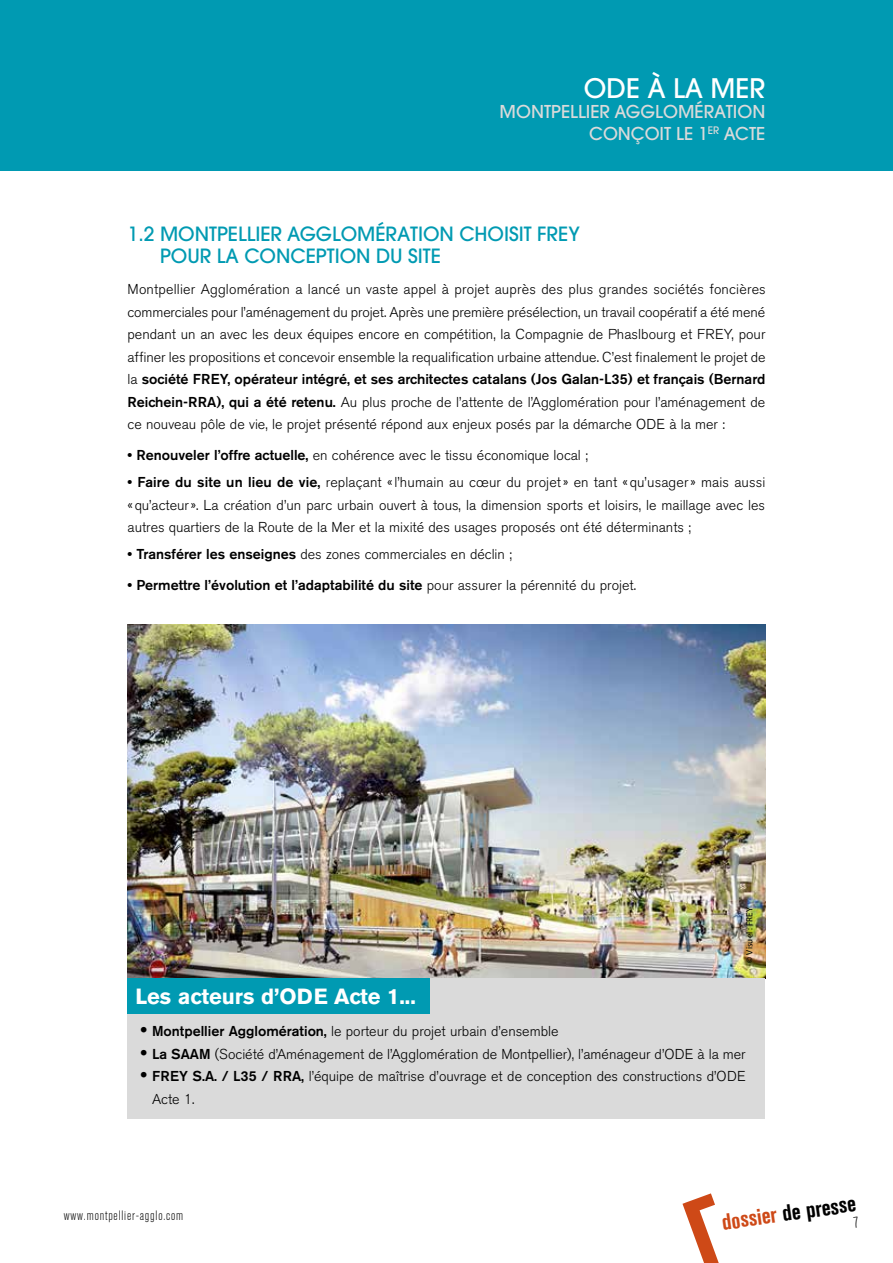
<style>
.page{position:relative;width:893px;height:1263px;background:#fff}
.page>*{position:absolute;margin:0;border:0;box-sizing:border-box;transform-origin:0 0}
.t1{font:500 26.7px "Avant Garde";color:#fff}
.t2{font:700 condensed 22.5px "Akzidenz Grotesk BE";color:#000}
.t3{font:700 21.75px "Akzidenz Grotesk BE";color:#fff}
.t4{font:500 19.5px/22.5px "Avant Garde";color:#009ab2}
.t5{font:500 17.7px/21.6px "Avant Garde";color:#dadada;text-align:right}
.t6{font:300 14.25px/22.5px "Akzidenz Grotesk BE";color:#000;text-align:justify}
.t7{font:500 14.25px "Akzidenz Grotesk BE";color:#000}
.t8{font:300 condensed 13.5px "Akzidenz Grotesk BE";letter-spacing:.06em;color:#000}
.t9{font:9px "Myriad";letter-spacing:.01em;color:#000}
.s1{font-weight:500}
.s2{font-weight:300}
.s3{font-weight:700;font-size:18px}
.s4{color:#ce4917}
</style>
<div class="page">
<img style="left:128px;top:625px;width:637px;height:353px">
<div style="left:128px;top:978px;width:637px;height:141px;background:#dadada"></div>
<div style="left:128px;top:978px;width:302px;height:35px;background:#009ab2"></div>
<div style="left:0;top:0;width:893px;height:170px;background:#009ab2"></div>
<svg style="left:682px;top:1193px;width:37px;height:70px"></svg>
<h1 class="t1" style="left:584px;top:72px;width:183px">ODE À LA MER</h1>
<p class="t5" style="left:500px;top:101px;width:267px">MONTPELLIER AGGLOMÉRATION<br>CONÇOIT LE 1<sup>ER</sup> ACTE</p>
<h3 class="t4" style="left:160px;top:222px;width:421px;text-indent:-32px">1.2 MONTPELLIER AGGLOMÉRATION CHOISIT FREY<br>POUR LA CONCEPTION DU SITE</h3>
<p class="t6" style="left:128px;top:278px;width:640px">Montpellier Agglomération a lancé un vaste appel à projet auprès des plus grandes sociétés foncières commerciales pour l’aménagement du projet. Après une première présélection, un travail coopératif a été mené pendant un an avec les deux équipes encore en compétition, la Compagnie de Phaslbourg et FREY, pour affiner les propositions et concevoir ensemble la requalification urbaine attendue. C’est finalement le projet de la <span class="s1">société FREY, opérateur intégré, et ses architectes catalans (Jos Galan-L35) et français (Bernard Reichein-RRA), qui a été retenu.</span> Au plus proche de l’attente de l’Agglomération pour l’aménagement de ce nouveau pôle de vie, le projet présenté répond aux enjeux posés par la démarche ODE à la mer :</p>
<p class="t6" style="left:128px;top:444px;width:462px"><span class="s1">• Renouveler l’offre actuelle,</span> en cohérence avec le tissu économique local ;</p>
<p class="t6" style="left:128px;top:471px;width:639px"><span class="s1">• Faire du site un lieu de vie,</span> replaçant «l’humain au cœur du projet» en tant « qu’usager» mais aussi « qu’acteur». La création d’un parc urbain ouvert à tous, la dimension sports et loisirs, le maillage avec les autres quartiers de la Route de la Mer et la mixité des usages proposés ont été déterminants ;</p>
<p class="t6" style="left:128px;top:543px;width:386px"><span class="s1">• Transférer les enseignes</span> des zones commerciales en déclin ;</p>
<p class="t7" style="left:128px;top:576px;width:510px">• Permettre l’évolution et l’adaptabilité du site <span class="s2">pour assurer la pérennité du projet.</span></p>
<h3 class="t3" style="left:135px;top:984px;width:282px">Les acteurs d’ODE Acte 1...</h3>
<p class="t9" style="left:745px;top:962px;width:57px;rotate:-90deg">© Visuel : FREY</p>
<p class="t6" style="left:141px;top:1020px;width:419px"><span class="s3">•</span> <span class="s1">Montpellier Agglomération,</span> le porteur du projet urbain d’ensemble</p>
<p class="t6" style="left:141px;top:1043px;width:607px"><span class="s3">•</span> <span class="s1">La SAAM</span> (Société d’Aménagement de l’Agglomération de Montpellier), l’aménageur d’ODE à la mer</p>
<p class="t6" style="left:152px;top:1065px;width:595px;text-indent:-11px"><span class="s3">•</span> <span class="s1">FREY S.A. / L35 / RRA,</span> l’équipe de maîtrise d’ouvrage et de conception des constructions d’ODE<br>Acte 1.</p>
<p class="t8" style="left:64px;top:1208px;width:121px">www.montpellier-agglo.com</p>
<h2 class="t2" style="left:720px;top:1209px;width:137px;rotate:-8deg"><span class="s4">dossier</span> de presse</h2>
</div>
